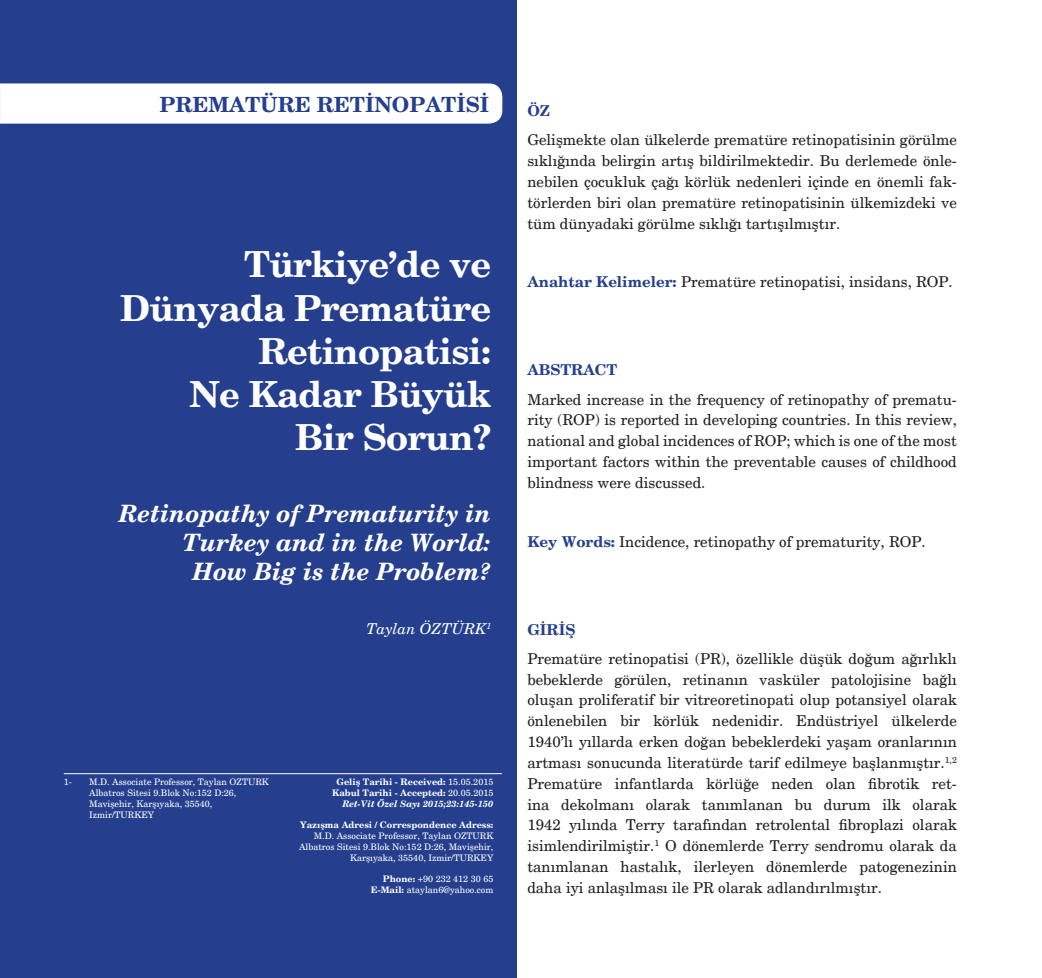
<style>
.page{position:relative;width:1042px;height:978px;background:#fff}
.page>*{position:absolute;margin:0;border:0;box-sizing:border-box;transform-origin:0 0}
.t1{font:700 36px/43.2px "New Century Schlbk";letter-spacing:-.02em;color:#fff;text-align:right}
.t2{font:italic 700 24px/28.8px "New Century Schlbk";color:#fff;text-align:right}
.t3{font:700 21px "New Century Schlbk";color:#253f8e}
.t4{font:15px/20.9px "New Century Schlbk";color:#231f20}
.t5{font:italic 15px "New Century Schlbk";color:#fff}
.t6{font:9px/10.8px "New Century Schlbk";color:#fff;text-align:right}
.t7{font:700 9px/10.8px "New Century Schlbk";color:#fff;text-align:right}
.s1{font-weight:400}
.s2{font-style:italic}
.s3{font-weight:700}
.s4{font-weight:700;color:#253f8e}
</style>
<div class="page">
<div style="left:0;top:0;width:517px;height:978px;background:#253f8e"></div>
<div style="left:0;top:83px;width:502px;height:41px;background:#fff"></div>
<hr style="left:64px;top:773px;width:438px;height:1px;background:#fff">
<p class="t3" style="left:160px;top:91px;width:331px">PREMATÜRE RETİNOPATİSİ</p>
<p class="t1" style="left:120px;top:244px;width:372px">Türkiye’de ve<br>Dünyada Prematüre<br>Retinopatisi:<br>Ne Kadar Büyük<br>Bir Sorun?</p>
<p class="t2" style="left:119px;top:500px;width:374px">Retinopathy of Prematurity in<br>Turkey and in the World:<br>How Big is the Problem?</p>
<p class="t5" style="left:367px;top:619px;width:126px">Taylan ÖZTÜRK<sup>1</sup></p>
<p class="t6" style="left:64px;top:777px;width:10px">1-</p>
<p class="t6" style="left:89px;top:777px;width:181px;text-align:left">M.D. Associate Professor, Taylan OZTURK<br>Albatros Sitesi 9.Blok No:152 D:26,<br>Mavişehir, Karşıyaka, 35540,<br>Izmir/TURKEY</p>
<p class="t7" style="left:332px;top:777px;width:163px">Geliş Tarihi - Received: <span class="s1">15.05.2015<br></span>Kabul Tarihi - Accepted: <span class="s1">20.05.2015<br></span><span class="s2">Ret-Vit Özel Sayı 2015;23:145-150</span></p>
<p class="t6" style="left:299px;top:820px;width:196px"><span class="s3">Yazışma Adresi / Correspondence Adress:<br></span>M.D. Associate Professor, Taylan OZTURK Albatros Sitesi 9.Blok No:152 D:26, Mavişehir, Karşıyaka, 35540, Izmir/TURKEY</p>
<p class="t6" style="left:371px;top:874px;width:124px"><span class="s3">Phone:</span> +90 232 412 30 65<br><span class="s3">E-Mail:</span> ataylan6@yahoo.com</p>
<p class="t4" style="left:527px;top:96px;width:431px;line-height:29.2px"><span class="s4">ÖZ<br></span>Gelişmekte olan ülkelerde prematüre retinopatisinin görülme</p>
<p class="t4" style="left:527px;top:151px;width:431px;text-align:justify">sıklığında belirgin artış bildirilmektedir. Bu derlemede önle&shy;nebilen çocukluk çağı körlük nedenleri içinde en önemli fak&shy;törlerden biri olan prematüre retinopatisinin ülkemizdeki ve tüm dünyadaki görülme sıklığı tartışılmıştır.</p>
<p class="t4" style="left:527px;top:272px;width:427px"><span class="s4">Anahtar Kelimeler:</span> Prematüre retinopatisi, insidans, ROP.</p>
<p class="t4" style="left:527px;top:355px;width:431px;line-height:29.2px"><span class="s4">ABSTRACT<br></span>Marked increase in the frequency of retinopathy of prematu-</p>
<p class="t4" style="left:527px;top:410px;width:431px;text-align:justify">rity (ROP) is reported in developing countries. In this review, national and global incidences of ROP; which is one of the most important factors within the preventable causes of childhood blindness were discussed.</p>
<p class="t4" style="left:527px;top:531px;width:400px"><span class="s4">Key Words:</span> Incidence, retinopathy of prematurity, ROP.</p>
<p class="t4" style="left:527px;top:615px;width:431px;line-height:29.2px"><span class="s4">GİRİŞ<br></span>Prematüre retinopatisi (PR), özellikle düşük doğum ağırlıklı</p>
<p class="t4" style="left:527px;top:669px;width:431px;text-align:justify">bebeklerde görülen, retinanın vasküler patolojisine bağlı oluşan proliferatif bir vitreoretinopati olup potansiyel olarak önlenebilen bir körlük nedenidir. Endüstriyel ülkelerde 1940’lı yıllarda erken doğan bebeklerdeki yaşam oranlarının artması sonucunda literatürde tarif edilmeye başlanmıştır.<sup>1,2<br></sup>Prematüre infantlarda körlüğe neden olan fibrotik ret&shy;ina dekolmanı olarak tanımlanan bu durum ilk olarak 1942 yılında Terry tarafından retrolental fibroplazi olarak isimlendirilmiştir.<sup>1</sup> O dönemlerde Terry sendromu olarak da tanımlanan hastalık, ilerleyen dönemlerde patogenezinin daha iyi anlaşılması ile PR olarak adlandırılmıştır.</p>
</div>
